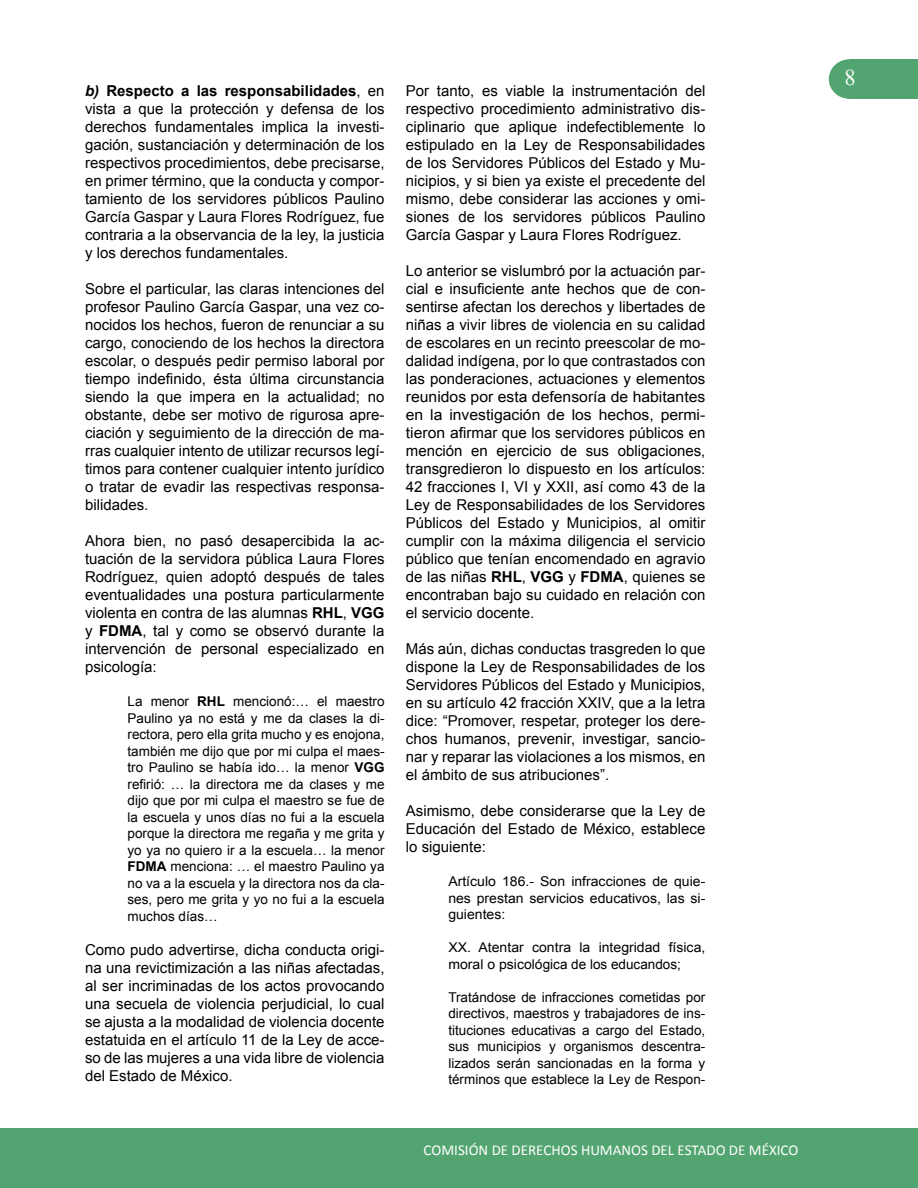
<style>
.page{position:relative;width:918px;height:1188px;background:#fff}
.page>*{position:absolute;margin:0;border:0;box-sizing:border-box;transform-origin:0 0}
.t1{font:22.5px "Times New Roman";color:#fff}
.t2{font:15px/18px "Arial";color:#000;text-align:justify}
.t3{font:15px "Calibri";color:#fff}
.t4{font:13.5px/16.5px "Arial";color:#000;text-align:justify}
.t5{font:13.5px/16.5px "Arial";color:#000;text-align:justify;scale:1.04 1}
.s1{font-weight:700;font-style:italic}
.s2{font-weight:700}
</style>
<div class="page">
<div style="left:849px;top:59px;width:69px;height:40px;background:#52a470"></div>
<div style="left:829px;top:59px;width:41px;height:40px;background:#52a470;border-radius:50%"></div>
<div style="left:0;top:1128px;width:918px;height:60px;background:#52a470"></div>
<p class="t2" style="left:85px;top:82px;width:301px"><span class="s1">b)</span> <span class="s2">Respecto a las responsabilidades</span>, en vista a que la protección y defensa de los derechos fundamentales implica la investi&shy;gación, sustanciación y determinación de los respectivos procedimientos, debe precisarse, en primer término, que la conducta y compor&shy;tamiento de los servidores públicos Paulino García Gaspar y Laura Flores Rodríguez, fue contraria a la observancia de la ley, la justicia y los derechos fundamentales.</p>
<p class="t2" style="left:85px;top:280px;width:301px">Sobre el particular, las claras intenciones del profesor Paulino García Gaspar, una vez co&shy;nocidos los hechos, fueron de renunciar a su cargo, conociendo de los hechos la directora escolar, o después pedir permiso laboral por tiempo indefinido, ésta última circunstancia siendo la que impera en la actualidad; no obstante, debe ser motivo de rigurosa apre&shy;ciación y seguimiento de la dirección de ma&shy;rras cualquier intento de utilizar recursos legí&shy;timos para contener cualquier intento jurídico o tratar de evadir las respectivas responsa&shy;bilidades.</p>
<p class="t2" style="left:85px;top:532px;width:301px">Ahora bien, no pasó desapercibida la ac&shy;tuación de la servidora pública Laura Flores Rodríguez, quien adoptó después de tales eventualidades una postura particularmente violenta en contra de las alumnas <span class="s2">RHL</span>, <span class="s2">VGG </span>y <span class="s2">FDMA</span>, tal y como se observó durante la intervención de personal especializado en psicología:</p>
<p class="t4" style="left:128px;top:694px;width:259px">La menor <span class="s2">RHL</span> mencionó:… el maestro Paulino ya no está y me da clases la di&shy;rectora, pero ella grita mucho y es enojona, también me dijo que por mi culpa el maes&shy;tro Paulino se había ido… la menor <span class="s2">VGG </span>refirió: … la directora me da clases y me dijo que por mi culpa el maestro se fue de la escuela y unos días no fui a la escuela porque la directora me regaña y me grita y yo ya no quiero ir a la escuela… la menor <span class="s2">FDMA</span> menciona: … el maestro Paulino ya no va a la escuela y la directora nos da cla&shy;ses, pero me grita y yo no fui a la escuela muchos días…</p>
<p class="t2" style="left:85px;top:941px;width:301px">Como pudo advertirse, dicha conducta origi&shy;na una revictimización a las niñas afectadas, al ser incriminadas de los actos provocando una secuela de violencia perjudicial, lo cual se ajusta a la modalidad de violencia docente estatuida en el artículo 11 de la Ley de acce&shy;so de las mujeres a una vida libre de violencia del Estado de México.</p>
<p class="t2" style="left:406px;top:82px;width:301px">Por tanto, es viable la instrumentación del respectivo procedimiento administrativo dis&shy;ciplinario que aplique indefectiblemente lo estipulado en la Ley de Responsabilidades de los Servidores Públicos del Estado y Mu&shy;nicipios, y si bien ya existe el precedente del mismo, debe considerar las acciones y omi&shy;siones de los servidores públicos Paulino García Gaspar y Laura Flores Rodríguez.</p>
<p class="t2" style="left:406px;top:262px;width:301px">Lo anterior se vislumbró por la actuación par&shy;cial e insuficiente ante hechos que de con&shy;sentirse afectan los derechos y libertades de niñas a vivir libres de violencia en su calidad de escolares en un recinto preescolar de mo&shy;dalidad indígena, por lo que contrastados con las ponderaciones, actuaciones y elementos reunidos por esta defensoría de habitantes en la investigación de los hechos, permi&shy;tieron afirmar que los servidores públicos en mención en ejercicio de sus obligaciones, transgredieron lo dispuesto en los artículos:<br>42 fracciones I, VI y XXII, así como 43 de la Ley de Responsabilidades de los Servidores Públicos del Estado y Municipios, al omitir cumplir con la máxima diligencia el servicio público que tenían encomendado en agravio de las niñas <span class="s2">RHL</span>, <span class="s2">VGG</span> y <span class="s2">FDMA</span>, quienes se encontraban bajo su cuidado en relación con el servicio docente.</p>
<p class="t2" style="left:406px;top:640px;width:301px">Más aún, dichas conductas trasgreden lo que dispone la Ley de Responsabilidades de los Servidores Públicos del Estado y Municipios, en su artículo 42 fracción XXIV, que a la letra dice: “Promover, respetar, proteger los dere&shy;chos humanos, prevenir, investigar, sancio&shy;nar y reparar las violaciones a los mismos, en el ámbito de sus atribuciones”.</p>
<p class="t2" style="left:406px;top:802px;width:301px">Asimismo, debe considerarse que la Ley de Educación del Estado de México, establece lo siguiente:</p>
<p class="t5" style="left:448px;top:874px;width:249px">Artículo 186.- Son infracciones de quie&shy;nes prestan servicios educativos, las si&shy;guientes:</p>
<p class="t5" style="left:448px;top:940px;width:249px">XX. Atentar contra la integridad física, moral o psicológica de los educandos;</p>
<p class="t4" style="left:448px;top:989px;width:259px">Tratándose de infracciones cometidas por directivos, maestros y trabajadores de ins&shy;tituciones educativas a cargo del Estado, sus municipios y organismos descentra&shy;lizados serán sancionadas en la forma y términos que establece la Ley de Respon-</p>
<p class="t3" style="left:424px;top:1140px;width:376px">COMISIÓN DE DERECHOS HUMANOS DEL ESTADO DE MÉXICO</p>
<h1 class="t1" style="left:845px;top:63px;width:13px">8</h1>
</div>
